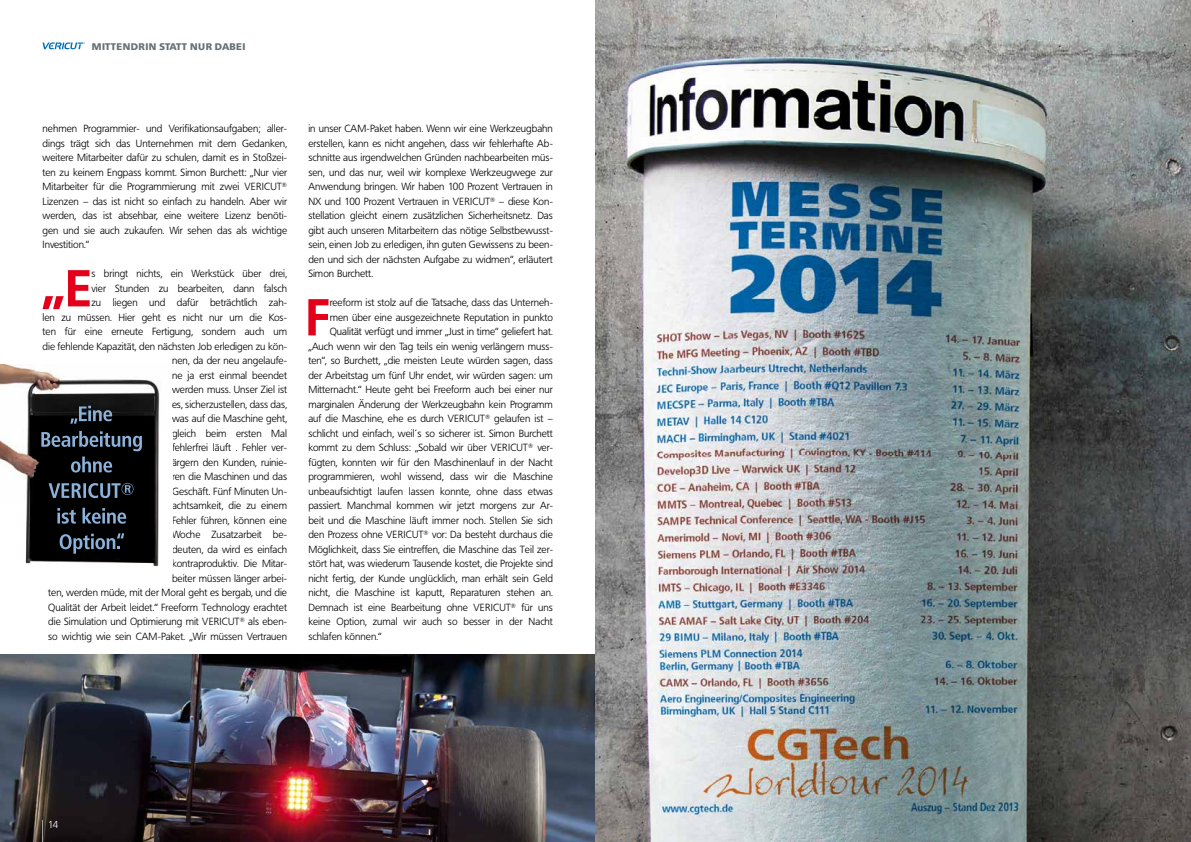
<style>
.page{position:relative;width:1191px;height:842px;background:#fff}
.page>*{position:absolute;margin:0;border:0;box-sizing:border-box;transform-origin:0 0}
.t1{font:700 51.3px "Frutiger BQ";color:#e2001a}
.t2{font:300 10.3px/14.5px "Frutiger BQ";color:#000;text-align:justify}
.t3{font:300 10px "Frutiger BQ";color:#fff}
.t4{font:900 9.6px "Frutiger BQ";letter-spacing:.03em;color:#677175}
</style>
<div class="page">
<img style="left:0;top:654px;width:595px;height:188px">
<svg style="left:42px;top:820px;width:1px;height:22px"></svg>
<svg style="left:43px;top:43px;width:42px;height:6px"></svg>
<img style="left:0;top:364px;width:160px;height:203px">
<img style="left:595px;top:0;width:596px;height:842px">
<svg style="left:57px;top:508px;width:69px;height:16px"></svg>
<svg style="left:49px;top:483px;width:84px;height:15px"></svg>
<svg style="left:41px;top:431px;width:101px;height:41px;background:#1e2730"></svg>
<svg style="left:70px;top:406px;width:42px;height:18px"></svg>
<svg style="left:60px;top:533px;width:64px;height:21px"></svg>
<p class="t4" style="left:92px;top:41px;width:155px">MITTENDRIN STATT NUR DABEI</p>
<p class="t2" style="left:43px;top:122px;width:246px">nehmen Programmier- und Verifikationsaufgaben; aller&shy;dings trägt sich das Unternehmen mit dem Gedanken, weitere Mitarbeiter dafür zu schulen, damit es in Stoßzei&shy;ten zu keinem Engpass kommt. Simon Burchett: „Nur vier Mitarbeiter für die Programmierung mit zwei VERICUT<sup>® </sup>Lizenzen – das ist nicht so einfach zu handeln. Aber wir werden, das ist absehbar, eine weitere Lizenz benöti&shy;gen und sie auch zukaufen. Wir sehen das als wichtige Investition.“</p>
<h1 class="t1" style="left:42px;top:256px;width:51px">„E</h1>
<p class="t2" style="left:43px;top:267px;width:246px;text-align:right">s bringt nichts, ein Werkstück über drei,<br>vier Stunden zu bearbeiten, dann falsch<br>zu liegen und dafür beträchtlich zah-<br>len zu müssen. Hier geht es nicht nur um die Kos&shy;ten für eine erneute Fertigung, sondern auch um die fehlende Kapazität, den nächsten Job erledigen zu kön&shy;nen, da der neu angelaufe-</p>
<p class="t2" style="left:48px;top:368px;width:240px;text-align:right">ne ja erst einmal beendet<br>werden muss. Unser Ziel ist<br>es, sicherzustellen, dass das,<br>was auf die Maschine geht,<br>gleich beim ersten Mal<br>fehlerfrei läuft . Fehler ver-<br>ärgern den Kunden, ruinie-<br>ren die Maschinen und das<br>Geschäft. Fünf Minuten Un-<br>achtsamkeit, die zu einem<br>Fehler führen, können eine<br>Woche Zusatzarbeit be-<br>deuten, da wird es einfach<br>kontraproduktiv. Die Mitar-<br>beiter müssen länger arbei-<br>ten, werden müde, mit der Moral geht es bergab, und die<br>Qualität der Arbeit leidet.“ Freeform Technology erachtet die Simulation und Optimierung mit VERICUT<sup>®</sup> als eben&shy;so wichtig wie sein CAM-Paket. „Wir müssen Vertrauen</p>
<p class="t2" style="left:308px;top:122px;width:246px">in unser CAM-Paket haben. Wenn wir eine Werkzeugbahn erstellen, kann es nicht angehen, dass wir fehlerhafte Ab&shy;schnitte aus irgendwelchen Gründen nachbearbeiten müs&shy;sen, und das nur, weil wir komplexe Werkzeugwege zur Anwendung bringen. Wir haben 100 Prozent Vertrauen in NX und 100 Prozent Vertrauen in VERICUT<sup>®</sup> – diese Kon&shy;stellation gleicht einem zusätzlichen Sicherheitsnetz. Das gibt auch unseren Mitarbeitern das nötige Selbstbewusst&shy;sein, einen Job zu erledigen, ihn guten Gewissens zu been&shy;den und sich der nächsten Aufgabe zu widmen“, erläutert Simon Burchett.</p>
<h1 class="t1" style="left:305px;top:287px;width:26px">F</h1>
<p class="t2" style="left:330px;top:296px;width:225px">reeform ist stolz auf die Tatsache, dass das Unterneh-</p>
<p class="t2" style="left:330px;top:310px;width:225px">men über eine ausgezeichnete Reputation in punkto</p>
<p class="t2" style="left:330px;top:325px;width:225px">Qualität verfügt und immer „Just in time“ geliefert hat.</p>
<p class="t2" style="left:308px;top:339px;width:246px">„Auch wenn wir den Tag teils ein wenig verlängern muss-</p>
<p class="t2" style="left:308px;top:354px;width:246px">ten“, so Burchett, „die meisten Leute würden sagen, dass</p>
<p class="t2" style="left:308px;top:368px;width:246px">der Arbeitstag um fünf Uhr endet, wir würden sagen: um</p>
<p class="t2" style="left:308px;top:383px;width:246px">Mitternacht.“ Heute geht bei Freeform auch bei einer nur</p>
<p class="t2" style="left:308px;top:397px;width:246px">marginalen Änderung der Werkzeugbahn kein Programm</p>
<p class="t2" style="left:308px;top:412px;width:246px">auf die Maschine, ehe es durch VERICUT<sup>®</sup> gelaufen ist –</p>
<p class="t2" style="left:308px;top:426px;width:246px">schlicht und einfach, weil´s so sicherer ist. Simon Burchett</p>
<p class="t2" style="left:308px;top:441px;width:246px">kommt zu dem Schluss: „Sobald wir über VERICUT<sup>®</sup> ver-</p>
<p class="t2" style="left:308px;top:455px;width:246px">fügten, konnten wir für den Maschinenlauf in der Nacht</p>
<p class="t2" style="left:308px;top:470px;width:246px">programmieren, wohl wissend, dass wir die Maschine</p>
<p class="t2" style="left:308px;top:484px;width:246px">unbeaufsichtigt laufen lassen konnte, ohne dass etwas</p>
<p class="t2" style="left:308px;top:499px;width:246px">passiert. Manchmal kommen wir jetzt morgens zur Ar-</p>
<p class="t2" style="left:308px;top:513px;width:246px">beit und die Maschine läuft immer noch. Stellen Sie sich</p>
<p class="t2" style="left:308px;top:528px;width:246px">den Prozess ohne VERICUT<sup>®</sup> vor: Da besteht durchaus die</p>
<p class="t2" style="left:308px;top:542px;width:246px">Möglichkeit, dass Sie eintreffen, die Maschine das Teil zer-</p>
<p class="t2" style="left:308px;top:557px;width:246px">stört hat, was wiederum Tausende kostet, die Projekte sind</p>
<p class="t2" style="left:308px;top:571px;width:246px">nicht fertig, der Kunde unglücklich, man erhält sein Geld</p>
<p class="t2" style="left:308px;top:586px;width:246px">nicht, die Maschine ist kaputt, Reparaturen stehen an.</p>
<p class="t2" style="left:308px;top:600px;width:246px">Demnach ist eine Bearbeitung ohne VERICUT<sup>®</sup> für uns</p>
<p class="t2" style="left:308px;top:615px;width:246px">keine Option, zumal wir auch so besser in der Nacht</p>
<p class="t2" style="left:308px;top:629px;width:75px">schlafen können.“</p>
<p class="t3" style="left:48px;top:818px;width:12px">14</p>
</div>
